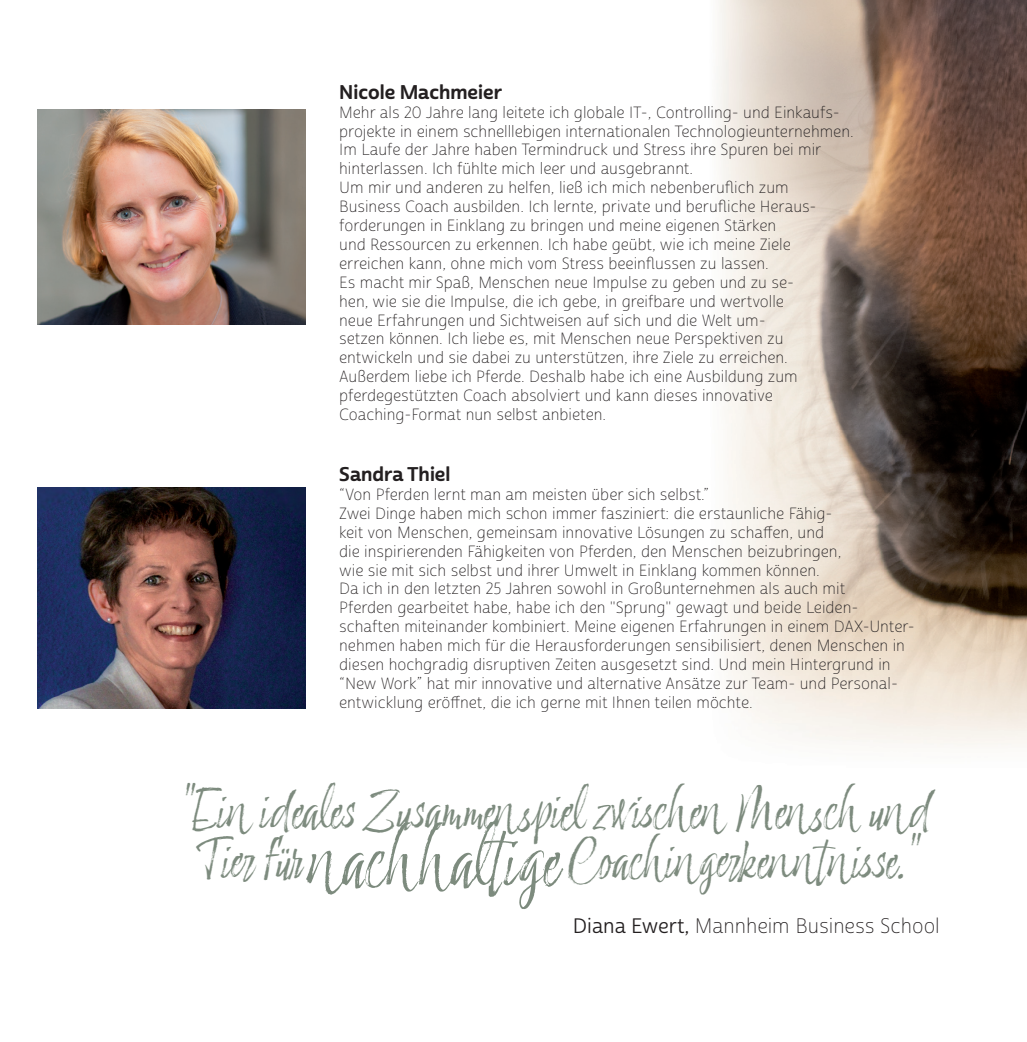
<style>
.page{position:relative;width:1027px;height:1042px;background:#fff}
.page>*{position:absolute;margin:0;border:0;box-sizing:border-box;transform-origin:0 0}
.t1{font:italic 49.88px/50.6px "Adore You";color:#7d8b7e}
.t2{font:20.3px "Cabrito Sans Nor Thi";color:#231f20}
.t3{font:19.25px "Cabrito Sans Nor Bol";color:#231f20}
.t4{font:15.75px/18.9px "Cabrito Sans Nor Thi";color:#231f20}
.s1{font-size:70.88px}
.s2{font-family:"Cabrito Sans Nor Reg"}
</style>
<div class="page">
<img style="left:718px;top:0;width:309px;height:747px">
<img style="left:38px;top:488px;width:267px;height:220px">
<img style="left:38px;top:109px;width:267px;height:215px">
<p class="t3" style="left:339px;top:80px;width:164px">Nicole Machmeier</p>
<p class="t4" style="left:339px;top:103px;width:516px">Mehr als 20 Jahre lang leitete ich globale IT-, Controlling- und Einkaufs&shy;projekte in einem schnelllebigen internationalen Technologieunternehmen.<br>Im Laufe der Jahre haben Termindruck und Stress ihre Spuren bei mir hinterlassen. Ich fühlte mich leer und ausgebrannt.<br>Um mir und anderen zu helfen, ließ ich mich nebenberuflich zum Business Coach ausbilden. Ich lernte, private und berufliche Heraus&shy;forderungen in Einklang zu bringen und meine eigenen Stärken<br>und Ressourcen zu erkennen. Ich habe geübt, wie ich meine Ziele erreichen kann, ohne mich vom Stress beeinflussen zu lassen.<br>Es macht mir Spaß, Menschen neue Impulse zu geben und zu se-<br>hen, wie sie die Impulse, die ich gebe, in greifbare und wertvolle<br>neue Erfahrungen und Sichtweisen auf sich und die Welt um-<br>setzen können. Ich liebe es, mit Menschen neue Perspektiven zu entwickeln und sie dabei zu unterstützen, ihre Ziele zu erreichen.<br>Außerdem liebe ich Pferde. Deshalb habe ich eine Ausbildung zum pferdegestützten Coach absolviert und kann dieses innovative Coaching-Format nun selbst anbieten.</p>
<p class="t3" style="left:339px;top:462px;width:113px">Sandra Thiel</p>
<p class="t4" style="left:339px;top:485px;width:577px">“Von Pferden lernt man am meisten über sich selbst.”<br>Zwei Dinge haben mich schon immer fasziniert: die erstaunliche Fähig-<br>keit von Menschen, gemeinsam innovative Lösungen zu schaffen, und<br>die inspirierenden Fähigkeiten von Pferden, den Menschen beizubringen,<br>wie sie mit sich selbst und ihrer Umwelt in Einklang kommen können.<br>Da ich in den letzten 25 Jahren sowohl in Großunternehmen als auch mit<br>Pferden gearbeitet habe, habe ich den "Sprung" gewagt und beide Leiden&shy;schaften miteinander kombiniert. Meine eigenen Erfahrungen in einem DAX-Unter&shy;nehmen haben mich für die Herausforderungen sensibilisiert, denen Menschen in diesen hochgradig disruptiven Zeiten ausgesetzt sind. Und mein Hintergrund in “New Work” hat mir innovative und alternative Ansätze zur Team- und Personal&shy;entwicklung eröffnet, die ich gerne mit Ihnen teilen möchte.</p>
<h1 class="t1" style="left:179px;top:784px;width:752px">"Ein ideales Zusammenspiel zwischen Mensch und<br>Tier für <span class="s1">nachhaltige</span> Coachingerkenntnisse."</h1>
<p class="t2" style="left:573px;top:913px;width:368px"><span class="s2">Diana Ewert,</span> Mannheim Business School</p>
</div>
